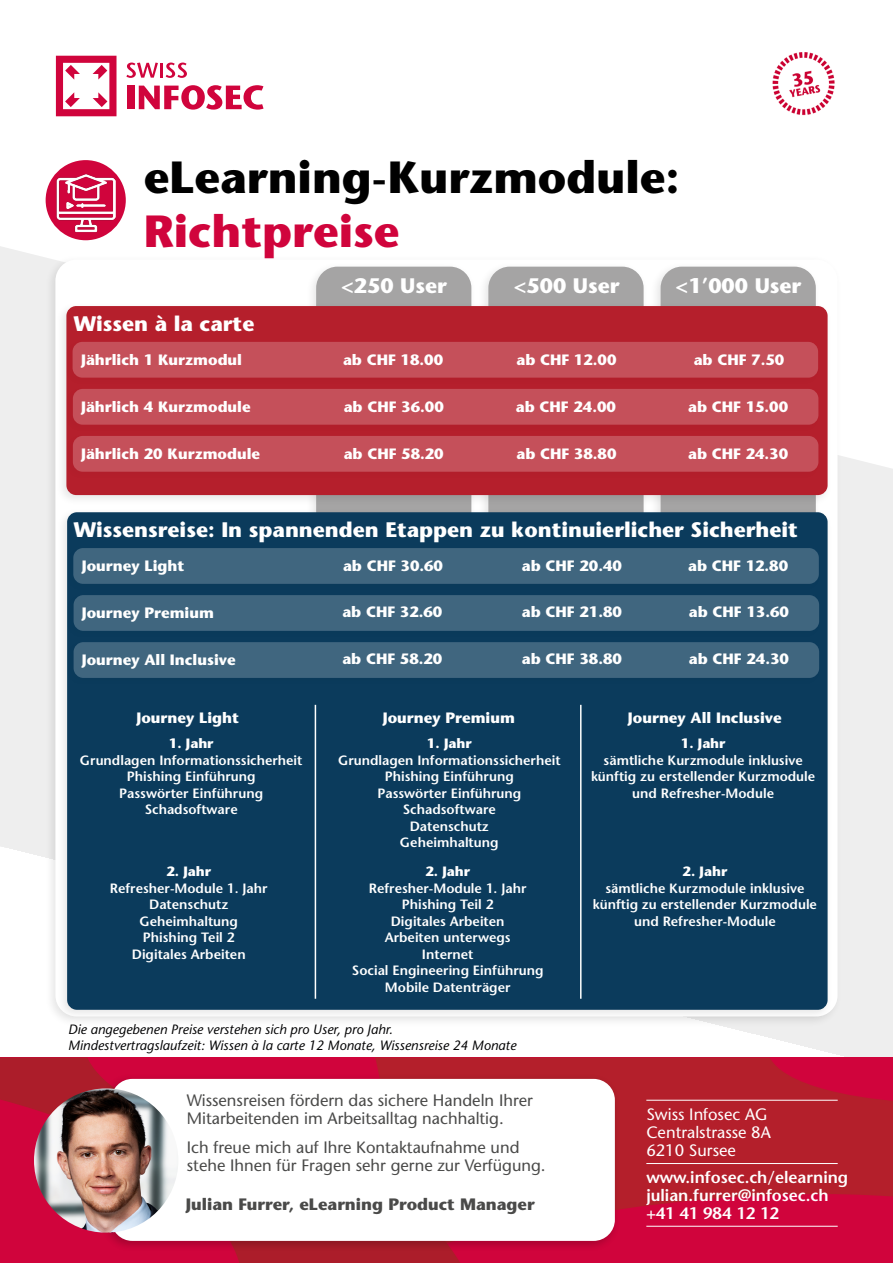
<style>
.page{position:relative;width:893px;height:1263px;background:#fff}
.page>*{position:absolute;margin:0;border:0;box-sizing:border-box;transform-origin:0 0}
.t1{font:700 45px "Stone Sans Std";color:#000}
.t2{font:700 45px "Stone Sans Std";color:#d0043c}
.t3{font:700 21px "Stone Sans Std";color:#fff}
.t4{font:500 16.5px/18px "Stone Sans Std";color:#4a4a49}
.t5{font:600 16.5px/18px "Stone Sans Std";color:#fff}
.t6{font:500 16.5px/18px "Stone Sans Std";color:#fff}
.t7{font:700 16.5px "Stone Sans Std";color:#4a4a49}
.t8{font:700 15px "Stone Sans Std";color:#fff}
.t9{font:600 13.5px/16.5px "Stone Sans Std";color:#fff;text-align:center}
.t10{font:italic 500 13.5px/16.5px "Stone Sans Std";color:#020203}
.t11{font:700 13.5px "Stone Sans Std";color:#fff}
</style>
<div class="page">
<svg style="left:56px;top:56px;width:61px;height:60px"></svg>
<div style="left:127px;top:86px;width:7px;height:23px;background:#d0043c"></div>
<svg style="left:139px;top:85px;width:125px;height:25px"></svg>
<svg style="left:126px;top:63px;width:32px;height:15px"></svg>
<hr style="left:160px;top:63px;width:3px;height:15px;background:#d0043c">
<svg style="left:166px;top:63px;width:21px;height:15px"></svg>
<svg style="left:460px;top:1057px;width:433px;height:205px;background:#bc1630"></svg>
<svg style="left:0;top:1057px;width:460px;height:206px;background:#c30c35"></svg>
<div style="left:656px;top:1124px;width:194px;height:104px;background:#b41f2b"></div>
<hr style="left:646px;top:1100px;width:192px;height:1px;background:#fff">
<div style="left:46px;top:160px;width:80px;height:80px;background:#d0043c;border-radius:50%"></div>
<div style="left:656px;top:1187px;width:194px;height:76px;background:#000;opacity:.75"></div>
<hr style="left:646px;top:1163px;width:192px;height:1px;background:#fff">
<div style="left:656px;top:1250px;width:194px;height:13px;background:#d0043c"></div>
<hr style="left:646px;top:1226px;width:192px;height:1px;background:#fff">
<img style="left:772px;top:52px;width:63px;height:64px">
<div style="left:100px;top:1074px;width:520px;height:178px;background:#000;opacity:.21"></div>
<div style="left:111px;top:1079px;width:504px;height:162px;background:#fff;border-radius:21px"></div>
<div style="left:44px;top:254px;width:799px;height:774px;background:#000;opacity:.1"></div>
<div style="left:55px;top:260px;width:783px;height:756px;background:#fff;border-radius:21px"></div>
<img style="left:34px;top:1088px;width:144px;height:145px;border-radius:72px">
<img style="left:57px;top:167px;width:58px;height:72px">
<div style="left:305px;top:262px;width:171px;height:438px;background:#000;opacity:.1"></div>
<div style="left:316px;top:267px;width:155px;height:422px;background:#a5a4a4;border-radius:21px"></div>
<div style="left:477px;top:262px;width:172px;height:438px;background:#000;opacity:.1"></div>
<div style="left:488px;top:267px;width:156px;height:422px;background:#a5a4a4;border-radius:21px"></div>
<div style="left:649px;top:262px;width:172px;height:438px;background:#000;opacity:.1"></div>
<div style="left:661px;top:267px;width:155px;height:422px;background:#a5a4a4;border-radius:21px"></div>
<div style="left:55px;top:301px;width:778px;height:205px;background:#000;opacity:.1"></div>
<div style="left:66px;top:306px;width:762px;height:189px;background:#b51f2c;border-radius:10px"></div>
<div style="left:61px;top:337px;width:762px;height:52px;background:#b41e2b"></div>
<div style="left:73px;top:342px;width:745px;height:36px;background:#c5505a;border-radius:10px"></div>
<div style="left:61px;top:384px;width:762px;height:52px;background:#b41e2b"></div>
<div style="left:73px;top:389px;width:745px;height:36px;background:#c5505a;border-radius:10px"></div>
<div style="left:61px;top:431px;width:762px;height:52px;background:#b51f2c"></div>
<div style="left:73px;top:436px;width:745px;height:36px;background:#c5505a;border-radius:10px"></div>
<div style="left:56px;top:507px;width:777px;height:514px;background:#000;opacity:.1"></div>
<div style="left:67px;top:512px;width:761px;height:498px;background:#0b3b5c;border-radius:10px"></div>
<div style="left:62px;top:543px;width:762px;height:52px;background:#0a3a5b"></div>
<div style="left:73px;top:548px;width:746px;height:36px;background:#40667f;border-radius:10px"></div>
<div style="left:62px;top:590px;width:762px;height:52px;background:#0a3a5b"></div>
<div style="left:74px;top:595px;width:745px;height:36px;background:#40667f;border-radius:10px"></div>
<div style="left:62px;top:637px;width:762px;height:52px;background:#0b3b5c"></div>
<div style="left:74px;top:642px;width:745px;height:36px;background:#40667f;border-radius:10px"></div>
<hr style="left:315px;top:705px;width:1px;height:294px;background:#fff">
<hr style="left:580px;top:705px;width:2px;height:294px;background:#fff">
<h1 class="t1" style="left:144px;top:151px;width:537px">eLearning-Kurzmodule:</h1>
<h1 class="t2" style="left:144px;top:205px;width:257px">Richtpreise</h1>
<h2 class="t3" style="left:74px;top:311px;width:182px">Wissen à la carte</h2>
<p class="t8" style="left:81px;top:350px;width:163px">Jährlich 1 Kurzmodul</p>
<p class="t8" style="left:81px;top:398px;width:171px">Jährlich 4 Kurzmodule</p>
<p class="t8" style="left:81px;top:445px;width:181px">Jährlich 20 Kurzmodule</p>
<h2 class="t3" style="left:341px;top:273px;width:108px">&lt;250 User</h2>
<h2 class="t3" style="left:513px;top:273px;width:108px">&lt;500 User</h2>
<h2 class="t3" style="left:675px;top:273px;width:128px">&lt;1’000 User</h2>
<p class="t8" style="left:343px;top:350px;width:102px">ab CHF 18.00</p>
<p class="t8" style="left:516px;top:350px;width:102px">ab CHF 12.00</p>
<p class="t8" style="left:694px;top:350px;width:92px">ab CHF 7.50</p>
<p class="t8" style="left:344px;top:398px;width:102px">ab CHF 36.00</p>
<p class="t8" style="left:516px;top:398px;width:102px">ab CHF 24.00</p>
<p class="t8" style="left:688px;top:398px;width:102px">ab CHF 15.00</p>
<p class="t8" style="left:344px;top:445px;width:102px">ab CHF 58.20</p>
<p class="t8" style="left:516px;top:445px;width:102px">ab CHF 38.80</p>
<p class="t8" style="left:688px;top:445px;width:102px">ab CHF 24.30</p>
<h2 class="t3" style="left:74px;top:517px;width:726px">Wissensreise: In spannenden Etappen zu kontinuierlicher Sicherheit</h2>
<p class="t8" style="left:82px;top:557px;width:104px">Journey Light</p>
<p class="t8" style="left:82px;top:604px;width:134px">Journey Premium</p>
<p class="t8" style="left:82px;top:651px;width:155px">Journey All Inclusive</p>
<p class="t8" style="left:343px;top:557px;width:102px">ab CHF 30.60</p>
<p class="t8" style="left:522px;top:557px;width:102px">ab CHF 20.40</p>
<p class="t8" style="left:688px;top:557px;width:102px">ab CHF 12.80</p>
<p class="t8" style="left:342px;top:603px;width:102px">ab CHF 32.60</p>
<p class="t8" style="left:522px;top:603px;width:102px">ab CHF 21.80</p>
<p class="t8" style="left:689px;top:603px;width:102px">ab CHF 13.60</p>
<p class="t8" style="left:342px;top:650px;width:102px">ab CHF 58.20</p>
<p class="t8" style="left:522px;top:650px;width:102px">ab CHF 38.80</p>
<p class="t8" style="left:689px;top:650px;width:102px">ab CHF 24.30</p>
<p class="t8" style="left:136px;top:708px;width:104px">Journey Light</p>
<p class="t8" style="left:383px;top:708px;width:134px">Journey Premium</p>
<p class="t8" style="left:628px;top:708px;width:155px">Journey All Inclusive</p>
<p class="t11" style="left:169px;top:735px;width:46px">1. Jahr</p>
<p class="t9" style="left:80px;top:752px;width:224px">Grundlagen Informationssicherheit<br>Phishing Einführung<br>Passwörter Einführung<br>Schadsoftware</p>
<p class="t11" style="left:681px;top:735px;width:46px">1. Jahr</p>
<p class="t9" style="left:591px;top:752px;width:226px">sämtliche Kurzmodule inklusive künftig zu erstellender Kurzmodule und Refresher-Module</p>
<p class="t11" style="left:427px;top:735px;width:46px">1. Jahr</p>
<p class="t9" style="left:338px;top:752px;width:224px">Grundlagen Informationssicherheit<br>Phishing Einführung<br>Passwörter Einführung<br>Schadsoftware<br>Datenschutz<br>Geheimhaltung</p>
<p class="t11" style="left:166px;top:863px;width:46px">2. Jahr</p>
<p class="t9" style="left:110px;top:880px;width:159px">Refresher-Module 1. Jahr<br>Datenschutz<br>Geheimhaltung<br>Phishing Teil 2<br>Digitales Arbeiten</p>
<p class="t11" style="left:425px;top:863px;width:46px">2. Jahr</p>
<p class="t9" style="left:352px;top:880px;width:193px">Refresher-Module 1. Jahr<br>Phishing Teil 2<br>Digitales Arbeiten<br>Arbeiten unterwegs<br>Internet<br>Social Engineering Einführung<br>Mobile Datenträger</p>
<p class="t10" style="left:68px;top:1021px;width:450px">Die angegebenen Preise verstehen sich pro User, pro Jahr.<br>Mindestvertragslaufzeit: Wissen à la carte 12 Monate, Wissensreise 24 Monate</p>
<p class="t4" style="left:187px;top:1091px;width:347px">Wissensreisen fördern das sichere Handeln Ihrer<br>Mitarbeitenden im Arbeitsalltag nachhaltig.</p>
<p class="t4" style="left:187px;top:1138px;width:360px">Ich freue mich auf Ihre Kontaktaufnahme und stehe Ihnen für Fragen sehr gerne zur Verfügung.</p>
<p class="t7" style="left:186px;top:1195px;width:350px">Julian Furrer, eLearning Product Manager</p>
<p class="t11" style="left:683px;top:863px;width:46px">2. Jahr</p>
<p class="t9" style="left:593px;top:880px;width:226px">sämtliche Kurzmodule inklusive künftig zu erstellender Kurzmodule und Refresher-Module</p>
<p class="t6" style="left:646px;top:1106px;width:126px">Swiss Infosec AG<br>Centralstrasse 8A<br>6210 Sursee</p>
<p class="t5" style="left:646px;top:1169px;width:203px">www.infosec.ch/elearning julian.furrer@infosec.ch +41 41 984 12 12</p>
</div>
